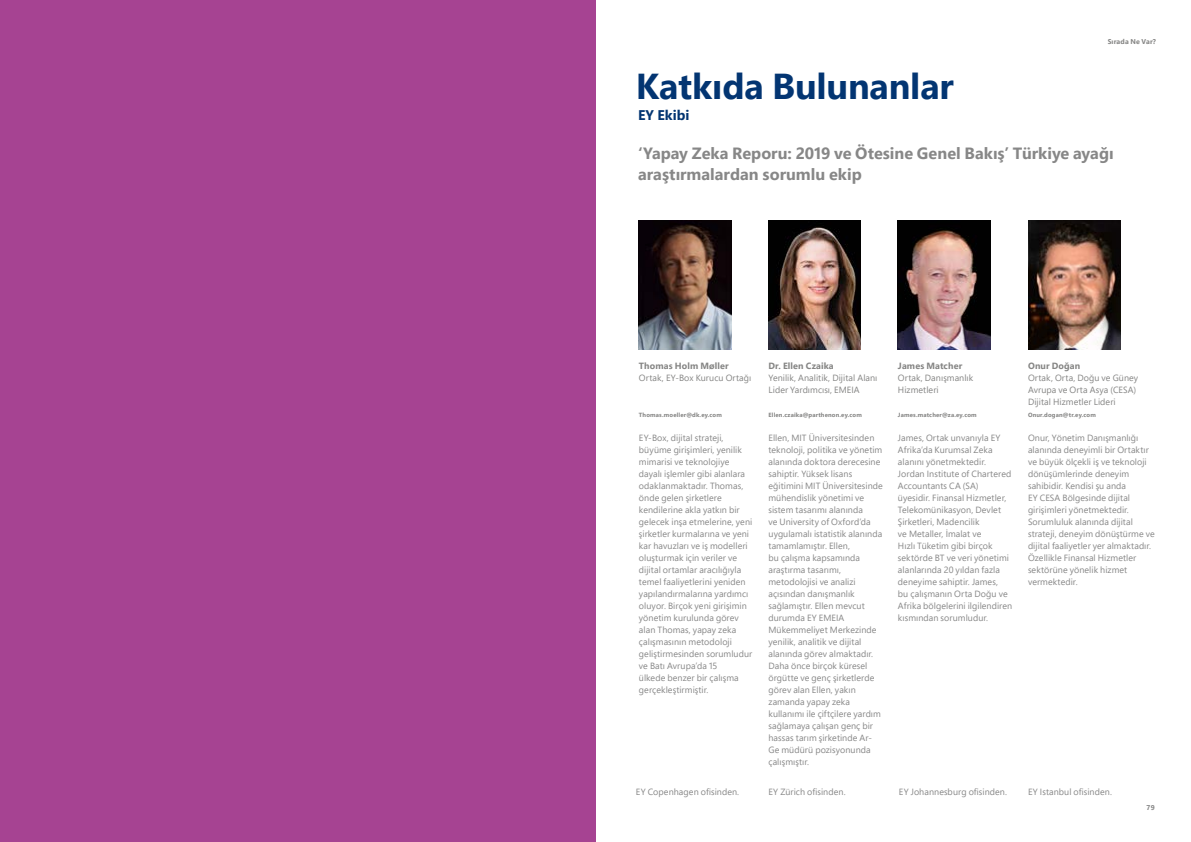
<style>
.page{position:relative;width:1191px;height:842px;background:#fff}
.page>*{position:absolute;margin:0;border:0;box-sizing:border-box;transform-origin:0 0}
.t1{font:700 36px "Segoe Pro";letter-spacing:-.005em;color:#033572}
.t2{font:700 16.3px/21px "Segoe Pro";color:#878787}
.t3{font:700 14px "Segoe Pro";letter-spacing:.005em;color:#033572}
.t4{font:9px/12px "Segoe Pro";letter-spacing:.005em;color:#878787}
.t5{font:9px/12px "Segoe Pro";letter-spacing:.005em;color:#858584}
.t6{font:700 9px "Segoe Pro";letter-spacing:.01em;color:#858584}
.t7{font:700 7px "Segoe Pro";letter-spacing:.02em;color:#858584}
.t8{font:700 7px "Segoe Pro";color:#878787}
.t9{font:700 6px "Segoe Pro";letter-spacing:.025em;color:#858584}
</style>
<div class="page">
<div style="left:0;top:0;width:595px;height:842px;background:#a64392"></div>
<img style="left:1028px;top:221px;width:92px;height:129px">
<img style="left:639px;top:221px;width:92px;height:129px">
<img style="left:898px;top:220px;width:92px;height:129px">
<img style="left:768px;top:220px;width:92px;height:129px">
<h1 class="t1" style="left:636px;top:61px;width:319px">Katkıda Bulunanlar</h1>
<h3 class="t3" style="left:638px;top:105px;width:53px">EY Ekibi</h3>
<p class="t7" style="left:1107px;top:36px;width:50px">Sırada Ne Var?</p>
<h2 class="t2" style="left:638px;top:142px;width:477px">‘Yapay Zeka Reporu: 2019 ve Ötesine Genel Bakış’ Türkiye ayağı araştırmalardan sorumlu ekip</h2>
<p class="t6" style="left:639px;top:359px;width:91px">Thomas Holm Møller</p>
<p class="t5" style="left:639px;top:372px;width:114px">Ortak, EY-Box Kurucu Ortağı</p>
<p class="t9" style="left:639px;top:411px;width:84px">Thomas.moeller@dk.ey.com</p>
<p class="t4" style="left:639px;top:432px;width:115px">EY-Box, dijital strateji, büyüme girişimleri, yenilik mimarisi ve teknolojiye dayalı işlemler gibi alanlara odaklanmaktadır. Thomas, önde gelen şirketlere kendilerine akla yatkın bir gelecek inşa etmelerine, yeni şirketler kurmalarına ve yeni kar havuzları ve iş modelleri oluşturmak için veriler ve dijital ortamlar aracılığıyla temel faaliyetlerini yeniden yapılandırmalarına yardımcı oluyor. Birçok yeni girişimin yönetim kurulunda görev alan Thomas, yapay zeka çalışmasının metodoloji geliştirmesinden sorumludur ve Batı Avrupa’da 15<br>ülkede benzer bir çalışma gerçekleştirmiştir.</p>
<p class="t6" style="left:768px;top:359px;width:67px">Dr. Ellen Czaika</p>
<p class="t5" style="left:768px;top:372px;width:110px">Yenilik, Analitik, Dijital Alanı<br>Lider Yardımcısı, EMEIA</p>
<p class="t9" style="left:768px;top:411px;width:95px">Ellen.czaika@parthenon.ey.com</p>
<p class="t4" style="left:768px;top:432px;width:116px">Ellen, MIT Üniversitesinden teknoloji, politika ve yönetim alanında doktora derecesine sahiptir. Yüksek lisans eğitimini MIT Üniversitesinde mühendislik yönetimi ve sistem tasarımı alanında<br>ve University of Oxford’da uygulamalı istatistik alanında tamamlamıştır. Ellen,<br>bu çalışma kapsamında araştırma tasarımı, metodolojisi ve analizi açısından danışmanlık sağlamıştır. Ellen mevcut durumda EY EMEIA<br>Mükemmeliyet Merkezinde yenilik, analitik ve dijital alanında görev almaktadır.<br>Daha önce birçok küresel örgütte ve genç şirketlerde görev alan Ellen, yakın zamanda yapay zeka kullanımı ile çiftçilere yardım sağlamaya çalışan genç bir hassas tarım şirketinde Ar-<br>Ge müdürü pozisyonunda çalışmıştır.</p>
<p class="t6" style="left:898px;top:359px;width:66px">James Matcher</p>
<p class="t5" style="left:898px;top:372px;width:77px">Ortak, Danışmanlık<br>Hizmetleri</p>
<p class="t9" style="left:898px;top:411px;width:80px">James.matcher@za.ey.com</p>
<p class="t4" style="left:898px;top:432px;width:116px">James, Ortak unvanıyla EY<br>Afrika’da Kurumsal Zeka alanını yönetmektedir.<br>Jordan Institute of Chartered<br>Accountants CA (SA) üyesidir. Finansal Hizmetler,<br>Telekomünikasyon, Devlet<br>Şirketleri, Madencilik<br>ve Metaller, İmalat ve<br>Hızlı Tüketim gibi birçok sektörde BT ve veri yönetimi alanlarında 20 yıldan fazla deneyime sahiptir. James,<br>bu çalışmanın Orta Doğu ve<br>Afrika bölgelerini ilgilendiren kısmından sorumludur.</p>
<p class="t4" style="left:636px;top:786px;width:105px">EY Copenhagen ofisinden.</p>
<p class="t4" style="left:768px;top:786px;width:79px">EY Zürich ofisinden.</p>
<p class="t4" style="left:899px;top:786px;width:110px">EY Johannesburg ofisinden.</p>
<p class="t6" style="left:1028px;top:359px;width:54px">Onur Doğan</p>
<p class="t5" style="left:1028px;top:372px;width:112px">Ortak, Orta, Doğu ve Güney<br>Avrupa ve Orta Asya (CESA)<br>Dijital Hizmetler Lideri</p>
<p class="t9" style="left:1028px;top:411px;width:69px">Onur.dogan@tr.ey.com</p>
<p class="t4" style="left:1028px;top:432px;width:128px">Onur, Yönetim Danışmanlığı alanında deneyimli bir Ortaktır ve büyük ölçekli iş ve teknoloji dönüşümlerinde deneyim sahibidir. Kendisi şu anda<br>EY CESA Bölgesinde dijital girişimleri yönetmektedir.<br>Sorumluluk alanında dijital strateji, deneyim dönüştürme ve dijital faaliyetler yer almaktadır.<br>Özellikle Finansal Hizmetler sektörüne yönelik hizmet vermektedir.</p>
<p class="t4" style="left:1028px;top:786px;width:86px">EY Istanbul ofisinden.</p>
<p class="t8" style="left:1146px;top:803px;width:10px">79</p>
</div>
